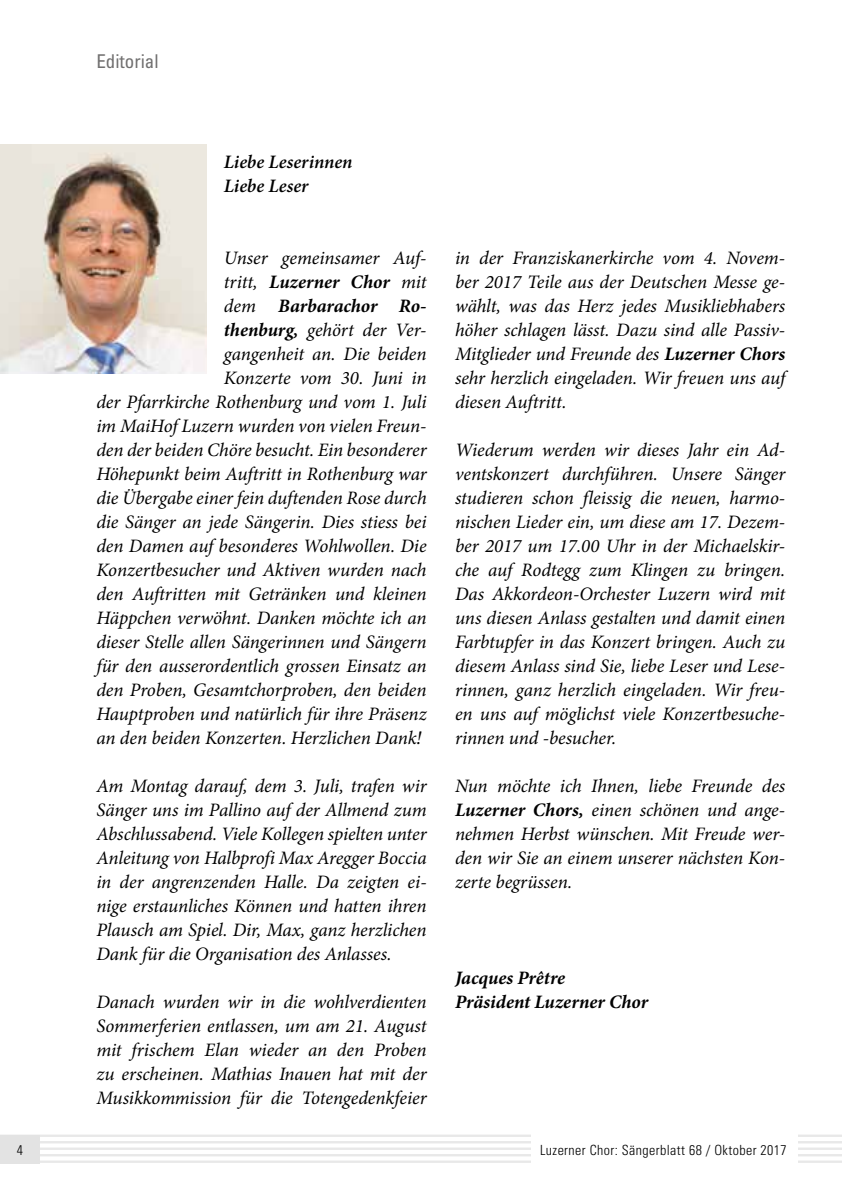
<style>
.page{position:relative;width:842px;height:1191px;background:#fff}
.page>*{position:absolute;margin:0;border:0;box-sizing:border-box;transform-origin:0 0}
.t1{font:italic 19px/24px "Minion Pro";letter-spacing:-.005em;color:#000;text-align:justify}
.t2{font:italic 700 19px/24px "Minion Pro";color:#000}
.t3{font:italic 600 19px/24px "Minion Pro";color:#000}
.t4{font:condensed 19px "Univers";color:#706f6f}
.t5{font:300 condensed 14px "Univers";letter-spacing:.03em;color:#000}
.s1{font-weight:700}
</style>
<div class="page">
<hr style="left:0;top:1141px;width:842px;height:2px;background:#dadada">
<hr style="left:0;top:1134px;width:842px;height:3px;background:#dadada">
<hr style="left:0;top:1147px;width:842px;height:3px;background:#dadada">
<hr style="left:0;top:1154px;width:842px;height:2px;background:#dadada">
<hr style="left:0;top:1160px;width:842px;height:2px;background:#dadada">
<svg style="left:841px;top:1134px;width:1px;height:28px"></svg>
<div style="left:531px;top:1133px;width:267px;height:32px;background:#fff"></div>
<div style="left:0;top:1134px;width:40px;height:29px;background:#e3e3e3"></div>
<img style="left:0;top:144px;width:207px;height:229px">
<p class="t4" style="left:96px;top:50px;width:64px">Editorial</p>
<p class="t3" style="left:224px;top:150px;width:130px">Liebe Leserinnen<br>Liebe Leser</p>
<p class="t1" style="left:96px;top:246px;width:332px;text-align:right">Unser gemeinsamer Auf-<br>tritt, <span class="s1">Luzerner Chor</span> mit<br>dem <span class="s1">Barbarachor Ro-<br>thenburg,</span> gehört der Ver-<br>gangenheit an. Die beiden<br>Konzerte vom 30. Juni in<br>der Pfarrkirche Rothenburg und vom 1. Juli im MaiHof Luzern wurden von vielen Freun&shy;den der beiden Chöre besucht. Ein besonderer Höhepunkt beim Auftritt in Rothenburg war die Übergabe einer fein duftenden Rose durch die Sänger an jede Sängerin. Dies stiess bei den Damen auf besonderes Wohlwollen. Die Konzertbesucher und Aktiven wurden nach den Auftritten mit Getränken und kleinen Häppchen verwöhnt. Danken möchte ich an dieser Stelle allen Sängerinnen und Sängern für den ausserordentlich grossen Einsatz an den Proben, Gesamtchorproben, den beiden Hauptproben und natürlich für ihre Präsenz an den beiden Konzerten. Herzlichen Dank!</p>
<p class="t1" style="left:96px;top:774px;width:332px">Am Montag darauf, dem 3. Juli, trafen wir Sänger uns im Pallino auf der Allmend zum Abschlussabend. Viele Kollegen spielten unter Anleitung von Halbprofi Max Aregger Boccia in der angrenzenden Halle. Da zeigten ei&shy;nige erstaunliches Können und hatten ihren Plausch am Spiel. Dir, Max, ganz herzlichen Dank für die Organisation des Anlasses.</p>
<p class="t1" style="left:96px;top:990px;width:332px">Danach wurden wir in die wohlverdienten Sommerferien entlassen, um am 21. August mit frischem Elan wieder an den Proben zu erscheinen. Mathias Inauen hat mit der Musikkommission für die Totengedenkfeier</p>
<p class="t1" style="left:455px;top:246px;width:332px">in der Franziskanerkirche vom 4. Novem&shy;ber 2017 Teile aus der Deutschen Messe ge&shy;wählt, was das Herz jedes Musikliebhabers höher schlagen lässt. Dazu sind alle Passiv-Mitglieder und Freunde des <span class="s1">Luzerner Chors </span>sehr herzlich eingeladen. Wir freuen uns auf diesen Auftritt.</p>
<p class="t1" style="left:455px;top:438px;width:332px">Wiederum werden wir dieses Jahr ein Ad&shy;ventskonzert durchführen. Unsere Sänger studieren schon fleissig die neuen, harmo&shy;nischen Lieder ein, um diese am 17. Dezem&shy;ber 2017 um 17.00 Uhr in der Michaelskir&shy;che auf Rodtegg zum Klingen zu bringen.<br>Das Akkordeon-Orchester Luzern wird mit uns diesen Anlass gestalten und damit einen Farbtupfer in das Konzert bringen. Auch zu diesem Anlass sind Sie, liebe Leser und Lese&shy;rinnen, ganz herzlich eingeladen. Wir freu&shy;en uns auf möglichst viele Konzertbesuche&shy;rinnen und -besucher.</p>
<p class="t1" style="left:455px;top:774px;width:332px">Nun möchte ich Ihnen, liebe Freunde des <span class="s1">Luzerner Chors,</span> einen schönen und ange&shy;nehmen Herbst wünschen. Mit Freude wer&shy;den wir Sie an einem unserer nächsten Kon&shy;zerte begrüssen.</p>
<p class="t2" style="left:455px;top:966px;width:195px">Jacques Prêtre<br>Präsident Luzerner Chor</p>
<p class="t5" style="left:17px;top:1141px;width:8px">4</p>
<p class="t5" style="left:540px;top:1141px;width:248px">Luzerner Chor: Sängerblatt 68 / Oktober 2017</p>
</div>
